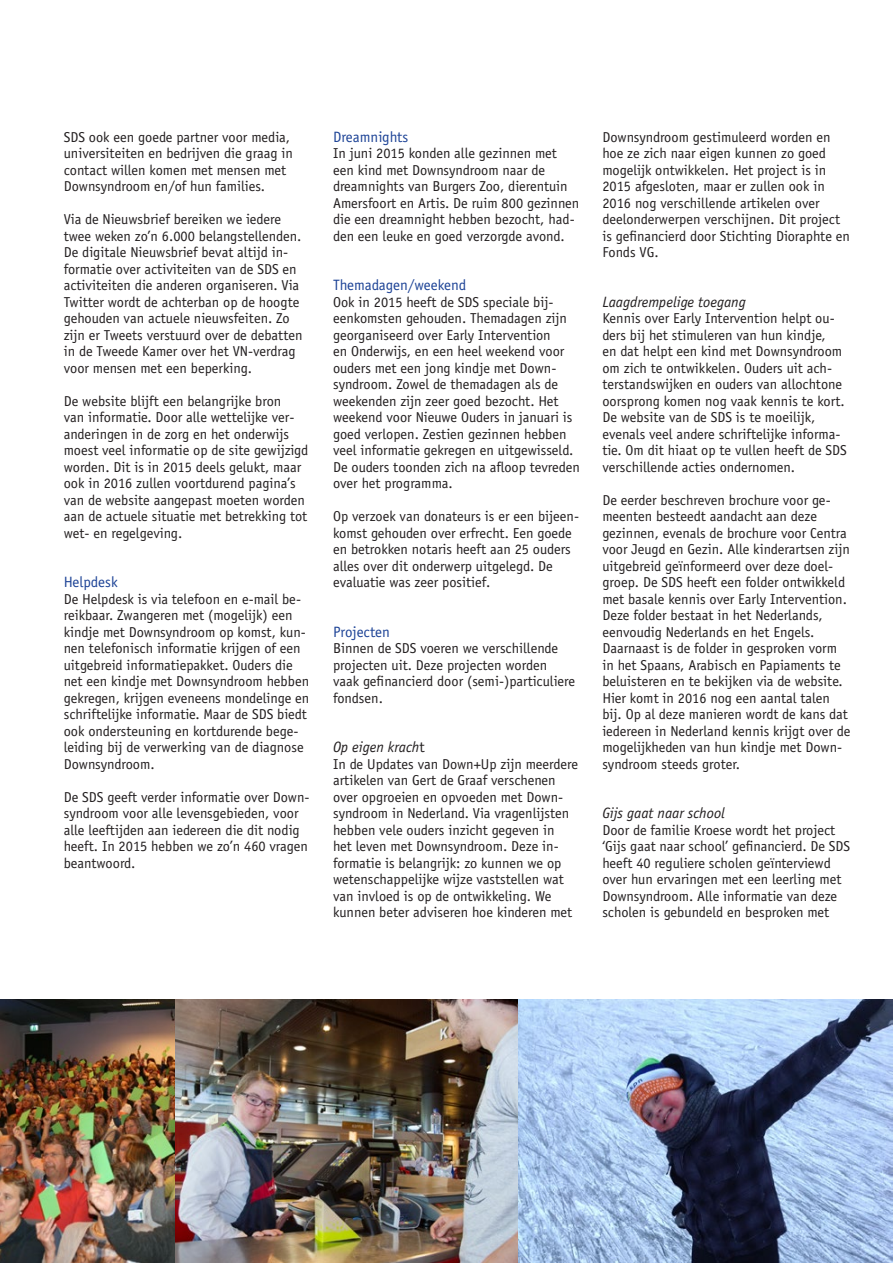
<style>
.page{position:relative;width:893px;height:1263px;background:#fff}
.page>*{position:absolute;margin:0;border:0;box-sizing:border-box;transform-origin:0 0}
.t1{font:italic 15px "Officina Sans";color:#231f20}
.t2{font:15px "Officina Sans";color:#1d4396}
.t3{font:14.4px/16.5px "Officina Sans";color:#231f20}
.s1{font-style:normal}
</style>
<div class="page">
<img style="left:0;top:999px;width:893px;height:264px">
<p class="t3" style="left:64px;top:128px;width:231px">SDS ook een goede partner voor media, universiteiten en bedrijven die graag in contact willen komen met mensen met Downsyndroom en/of hun families.</p>
<p class="t3" style="left:64px;top:211px;width:240px">Via de Nieuwsbrief bereiken we iedere twee weken zo’n 6.000 belangstellenden.<br>De digitale Nieuwsbrief bevat altijd in&shy;formatie over activiteiten van de SDS en activiteiten die anderen organiseren. Via Twitter wordt de achterban op de hoogte gehouden van actuele nieuwsfeiten. Zo zijn er Tweets verstuurd over de debatten in de Tweede Kamer over het VN-verdrag voor mensen met een beperking.</p>
<p class="t3" style="left:64px;top:392px;width:246px">De website blijft een belangrijke bron<br>van informatie. Door alle wettelijke ver&shy;anderingen in de zorg en het onderwijs moest veel informatie op de site gewijzigd worden. Dit is in 2015 deels gelukt, maar ook in 2016 zullen voortdurend pagina’s van de website aangepast moeten worden aan de actuele situatie met betrekking tot wet- en regelgeving.</p>
<p class="t2" style="left:64px;top:573px;width:55px">Helpdesk</p>
<p class="t3" style="left:64px;top:590px;width:247px">De Helpdesk is via telefoon en e-mail be&shy;reikbaar. Zwangeren met (mogelijk) een kindje met Downsyndroom op komst, kun&shy;nen telefonisch informatie krijgen of een uitgebreid informatiepakket. Ouders die net een kindje met Downsyndroom hebben gekregen, krijgen eveneens mondelinge en schriftelijke informatie. Maar de SDS biedt ook ondersteuning en kortdurende bege&shy;leiding bij de verwerking van de diagnose Downsyndroom.</p>
<p class="t3" style="left:64px;top:788px;width:247px">De SDS geeft verder informatie over Down&shy;syndroom voor alle levensgebieden, voor alle leeftijden aan iedereen die dit nodig heeft. In 2015 hebben we zo’n 460 vragen beantwoord.</p>
<p class="t2" style="left:333px;top:128px;width:77px">Dreamnights</p>
<p class="t3" style="left:333px;top:145px;width:248px">In juni 2015 konden alle gezinnen met een kind met Downsyndroom naar de dreamnights van Burgers Zoo, dierentuin Amersfoort en Artis. De ruim 800 gezinnen die een dreamnight hebben bezocht, had&shy;den een leuke en goed verzorgde avond.</p>
<p class="t2" style="left:333px;top:276px;width:135px">Themadagen/weekend</p>
<p class="t3" style="left:333px;top:293px;width:248px">Ook in 2015 heeft de SDS speciale bij&shy;eenkomsten gehouden. Themadagen zijn georganiseerd over Early Intervention<br>en Onderwijs, en een heel weekend voor ouders met een jong kindje met Down&shy;syndroom. Zowel de themadagen als de weekenden zijn zeer goed bezocht. Het weekend voor Nieuwe Ouders in januari is goed verlopen. Zestien gezinnen hebben veel informatie gekregen en uitgewisseld.<br>De ouders toonden zich na afloop tevreden over het programma.</p>
<p class="t3" style="left:333px;top:508px;width:248px">Op verzoek van donateurs is er een bijeen&shy;komst gehouden over erfrecht. Een goede en betrokken notaris heeft aan 25 ouders alles over dit onderwerp uitgelegd. De evaluatie was zeer positief.</p>
<p class="t2" style="left:333px;top:623px;width:58px">Projecten</p>
<p class="t3" style="left:333px;top:640px;width:243px">Binnen de SDS voeren we verschillende projecten uit. Deze projecten worden vaak gefinancierd door (semi-)particuliere fondsen.</p>
<p class="t1" style="left:333px;top:738px;width:93px">Op eigen krach<span class="s1">t</span></p>
<p class="t3" style="left:333px;top:755px;width:246px">In de Updates van Down+Up zijn meerdere artikelen van Gert de Graaf verschenen over opgroeien en opvoeden met Down&shy;syndroom in Nederland. Via vragenlijsten hebben vele ouders inzicht gegeven in<br>het leven met Downsyndroom. Deze in&shy;formatie is belangrijk: zo kunnen we op wetenschappelijke wijze vaststellen wat van invloed is op de ontwikkeling. We kunnen beter adviseren hoe kinderen met</p>
<p class="t3" style="left:602px;top:128px;width:249px">Downsyndroom gestimuleerd worden en hoe ze zich naar eigen kunnen zo goed mogelijk ontwikkelen. Het project is in 2015 afgesloten, maar er zullen ook in 2016 nog verschillende artikelen over deelonderwerpen verschijnen. Dit project is gefinancierd door Stichting Dioraphte en Fonds VG.</p>
<p class="t1" style="left:602px;top:293px;width:145px">Laagdrempelige toegang</p>
<p class="t3" style="left:602px;top:310px;width:246px">Kennis over Early Intervention helpt ou&shy;ders bij het stimuleren van hun kindje,<br>en dat helpt een kind met Downsyndroom om zich te ontwikkelen. Ouders uit ach&shy;terstandswijken en ouders van allochtone oorsprong komen nog vaak kennis te kort.<br>De website van de SDS is te moeilijk, evenals veel andere schriftelijke informa&shy;tie. Om dit hiaat op te vullen heeft de SDS verschillende acties ondernomen.</p>
<p class="t3" style="left:602px;top:491px;width:250px">De eerder beschreven brochure voor ge&shy;meenten besteedt aandacht aan deze gezinnen, evenals de brochure voor Centra voor Jeugd en Gezin. Alle kinderartsen zijn uitgebreid geïnformeerd over deze doel&shy;groep. De SDS heeft een folder ontwikkeld met basale kennis over Early Intervention.<br>Deze folder bestaat in het Nederlands, eenvoudig Nederlands en het Engels.<br>Daarnaast is de folder in gesproken vorm in het Spaans, Arabisch en Papiaments te beluisteren en te bekijken via de website.<br>Hier komt in 2016 nog een aantal talen bij. Op al deze manieren wordt de kans dat iedereen in Nederland kennis krijgt over de mogelijkheden van hun kindje met Down&shy;syndroom steeds groter.</p>
<p class="t1" style="left:602px;top:804px;width:124px">Gijs gaat naar school</p>
<p class="t3" style="left:602px;top:821px;width:249px">Door de familie Kroese wordt het project ‘Gijs gaat naar school’ gefinancierd. De SDS heeft 40 reguliere scholen geïnterviewd over hun ervaringen met een leerling met Downsyndroom. Alle informatie van deze scholen is gebundeld en besproken met</p>
</div>
